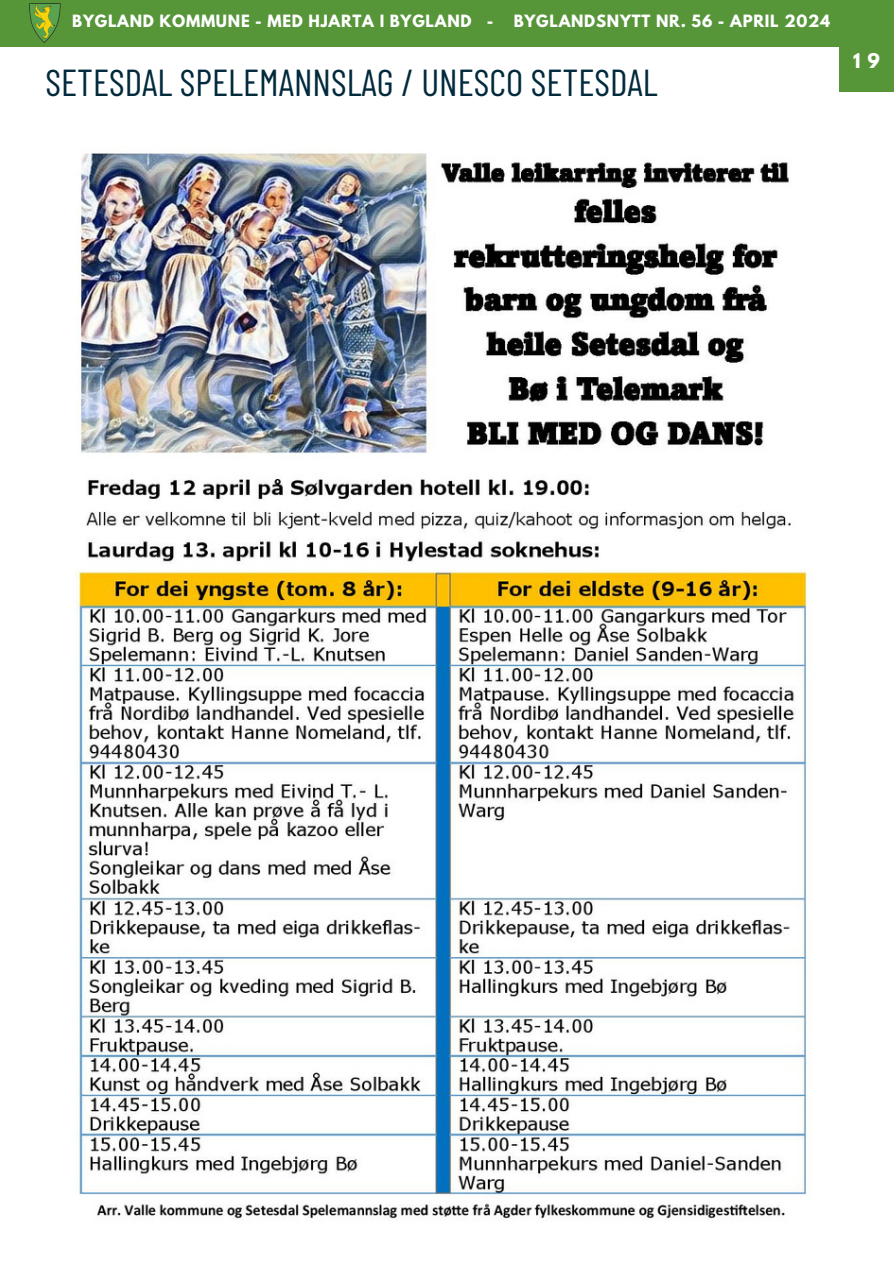
<style>
.page{position:relative;width:894px;height:1264px;background:#fff}
.page>*{position:absolute;margin:0;border:0;box-sizing:border-box;transform-origin:0 0}
.t1{font:37.5px "Barlow Condensed";color:#022a3d}
.t2{font:700 18px "League Spartan";color:#fff}
.t3{font:700 15px "League Spartan";letter-spacing:.05em;color:#fff}
</style>
<div class="page">
<div style="left:0;top:0;width:893px;height:46px;background:#569639"></div>
<div style="left:839px;top:34px;width:54px;height:58px;background:#569639"></div>
<img style="left:29px;top:3px;width:32px;height:40px">
<img style="left:34px;top:104px;width:819px;height:1159px;border-radius:29px">
<p class="t3" style="left:72px;top:14px;width:422px">BYGLAND KOMMUNE - MED HJARTA I BYGLAND -</p>
<p class="t3" style="left:513px;top:14px;width:318px">BYGLANDSNYTT NR. 56 - APRIL 2024</p>
<h1 class="t1" style="left:45px;top:59px;width:613px">SETESDAL SPELEMANNSLAG / UNESCO SETESDAL</h1>
<p class="t2" style="left:852px;top:51px;width:28px">1 9</p>
</div>
